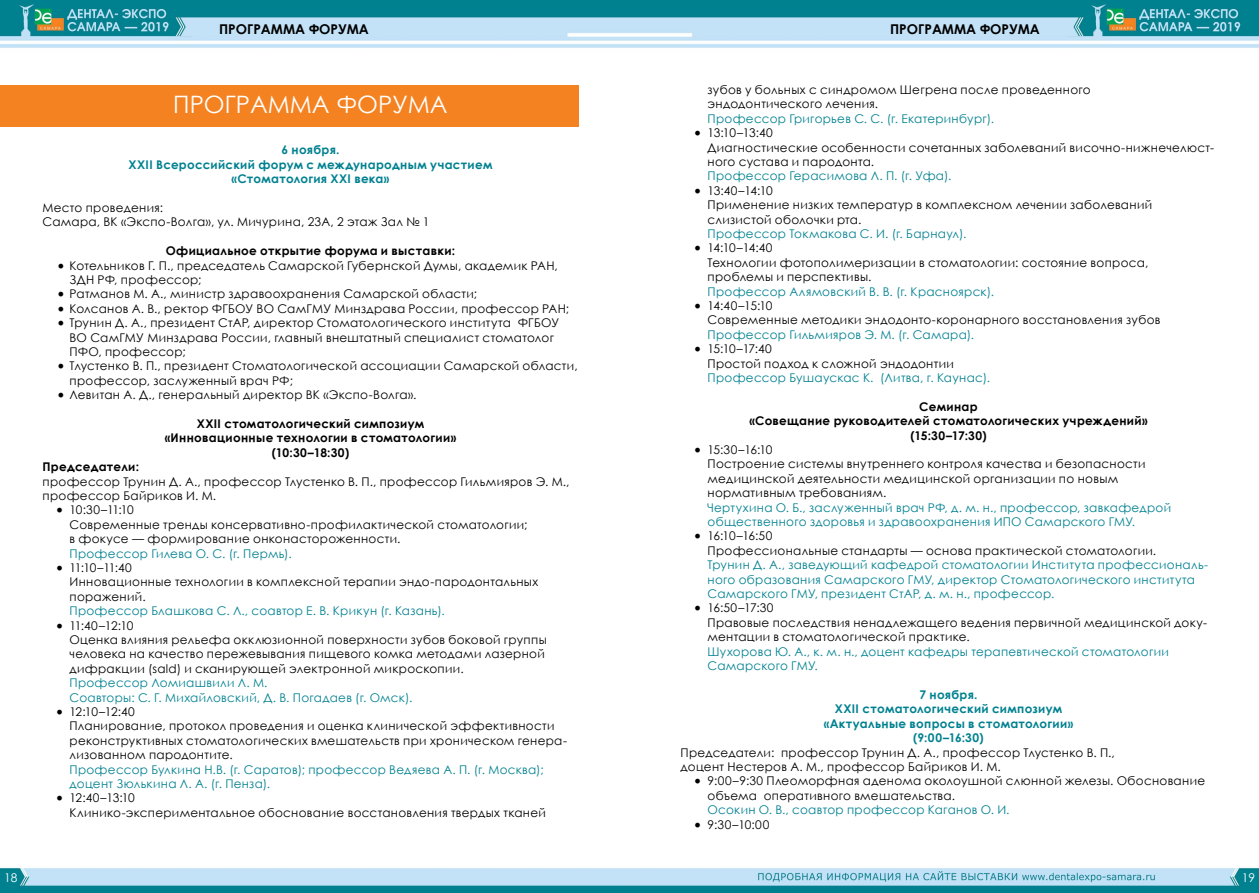
<style>
.page{position:relative;width:1259px;height:893px;background:#fff}
.page>*{position:absolute;margin:0;border:0;box-sizing:border-box;transform-origin:0 0}
.t1{font:24px "Century Gothic";color:#fff}
.t2{font:700 13.5px "Century Gothic";color:#000}
.t3{font:12px/14.4px "Century Gothic";letter-spacing:.025em;color:#000}
.t4{font:12px/14.4px "Century Gothic";letter-spacing:.025em;color:#008190}
.t5{font:700 12px/14.4px "Century Gothic";letter-spacing:.025em;color:#000;text-align:center}
.t6{font:700 12px/14.4px "Century Gothic";letter-spacing:.025em;color:#008190;text-align:center}
.t7{font:12px "Century Gothic";color:#fff}
.s1{font-family:"Minion Pro";font-size:18px}
</style>
<div class="page">
<img style="left:0;top:0;width:1259px;height:893px">
<div style="left:0;top:85px;width:578px;height:42px;background:#f58220"></div>
<p class="t2" style="left:219px;top:19px;width:151px">ПРОГРАММА ФОРУМА</p>
<h1 class="t1" style="left:173px;top:88px;width:276px">ПРОГРАММА ФОРУМА</h1>
<p class="t6" style="left:129px;top:142px;width:365px">6 ноября.<br>XXII Всероссийский форум с международным участием «Стоматология XXI века»</p>
<p class="t3" style="left:43px;top:200px;width:388px">Место проведения:<br>Самара, ВК «Экспо-Волга», ул. Мичурина, 23А, 2 этаж Зал № 1</p>
<p class="t5" style="left:166px;top:243px;width:291px">Официальное открытие форума и выставки:</p>
<p class="t3" style="left:70px;top:258px;width:490px;text-indent:-12px"><span class="s1">•</span> Котельников Г. П., председатель Самарской Губернской Думы, академик РАН,<br>ЗДН РФ, профессор;</p>
<p class="t3" style="left:58px;top:287px;width:421px"><span class="s1">•</span> Ратманов М. А., министр здравоохранения Самарской области;</p>
<p class="t3" style="left:58px;top:301px;width:513px"><span class="s1">•</span> Колсанов А. В., ректор ФГБОУ ВО СамГМУ Минздрава России, профессор РАН;</p>
<p class="t3" style="left:70px;top:315px;width:491px;text-indent:-12px"><span class="s1">•</span> Трунин Д. А., президент СтАР, директор Стоматологического института ФГБОУ<br>ВО СамГМУ Минздрава России, главный внештатный специалист стоматолог<br>ПФО, профессор;</p>
<p class="t3" style="left:70px;top:359px;width:510px;text-indent:-12px"><span class="s1">•</span> Тлустенко В. П., президент Стоматологической ассоциации Самарской области, профессор, заслуженный врач РФ;</p>
<p class="t3" style="left:58px;top:387px;width:360px"><span class="s1">•</span> Левитан А. Д., генеральный директор ВК «Экспо-Волга».</p>
<p class="t5" style="left:165px;top:416px;width:293px">XXII стоматологический симпозиум «Инновационные технологии в стоматологии» (10:30–18:30)</p>
<p class="t5" style="left:43px;top:459px;width:98px">Председатели:</p>
<p class="t3" style="left:43px;top:474px;width:528px">профессор Трунин Д. А., профессор Тлустенко В. П., профессор Гильмияров Э. М., профессор Байриков И. М.</p>
<p class="t3" style="left:70px;top:503px;width:459px;text-indent:-14px"><span class="s1">•</span> 10:30–11:10<br>Современные тренды консервативно-профилактической стоматологии; в фокусе — формирование онконастороженности.</p>
<p class="t4" style="left:70px;top:546px;width:224px">Профессор Гилева О. С. (г. Пермь).</p>
<p class="t3" style="left:70px;top:560px;width:470px;text-indent:-14px"><span class="s1">•</span> 11:10–11:40<br>Инновационные технологии в комплексной терапии эндо-пародонтальных поражений.</p>
<p class="t4" style="left:70px;top:603px;width:377px">Профессор Блашкова С. Л., соавтор Е. В. Крикун (г. Казань).</p>
<p class="t3" style="left:70px;top:618px;width:479px;text-indent:-14px"><span class="s1">•</span> 11:40–12:10<br>Оценка влияния рельефа окклюзионной поверхности зубов боковой группы человека на качество пережевывания пищевого комка методами лазерной дифракции (sald) и сканирующей электронной микроскопии.</p>
<p class="t4" style="left:70px;top:675px;width:344px">Профессор Ломиашвили Л. М.<br>Соавторы: С. Г. Михайловский, Д. В. Погадаев (г. Омск).</p>
<p class="t3" style="left:70px;top:704px;width:499px;text-indent:-14px"><span class="s1">•</span> 12:10–12:40<br>Планирование, протокол проведения и оценка клинической эффективности реконструктивных стоматологических вмешательств при хроническом генера&shy;лизованном пародонтите.</p>
<p class="t4" style="left:70px;top:762px;width:476px">Профессор Булкина Н.В. (г. Саратов); профессор Ведяева А. П. (г. Москва); доцент Зюлькина Л. А. (г. Пенза).</p>
<p class="t3" style="left:70px;top:791px;width:478px;text-indent:-14px"><span class="s1">•</span> 12:40–13:10<br>Клинико-экспериментальное обоснование восстановления твердых тканей</p>
<p class="t2" style="left:890px;top:19px;width:151px">ПРОГРАММА ФОРУМА</p>
<p class="t3" style="left:707px;top:82px;width:385px">зубов у больных с синдромом Шегрена после проведенного эндодонтического лечения.</p>
<p class="t4" style="left:707px;top:111px;width:288px">Профессор Григорьев С. С. (г. Екатеринбург).</p>
<p class="t3" style="left:707px;top:126px;width:508px;text-indent:-14px"><span class="s1">•</span> 13:10–13:40<br>Диагностические особенности сочетанных заболеваний височно-нижнечелюст&shy;ного сустава и пародонта.</p>
<p class="t4" style="left:707px;top:169px;width:245px">Профессор Герасимова Л. П. (г. Уфа).</p>
<p class="t3" style="left:707px;top:183px;width:446px;text-indent:-14px"><span class="s1">•</span> 13:40–14:10<br>Применение низких температур в комплексном лечении заболеваний слизистой оболочки рта.</p>
<p class="t4" style="left:707px;top:226px;width:260px">Профессор Токмакова С. И. (г. Барнаул).</p>
<p class="t3" style="left:707px;top:241px;width:442px;text-indent:-14px"><span class="s1">•</span> 14:10–14:40<br>Технологии фотополимеризации в стоматологии: состояние вопроса, проблемы и перспективы.</p>
<p class="t4" style="left:707px;top:284px;width:288px">Профессор Алямовский В. В. (г. Красноярск).</p>
<p class="t3" style="left:707px;top:298px;width:454px;text-indent:-14px"><span class="s1">•</span> 14:40–15:10<br>Современные методики эндодонто-коронарного восстановления зубов</p>
<p class="t4" style="left:707px;top:327px;width:268px">Профессор Гильмияров Э. М. (г. Самара).</p>
<p class="t3" style="left:707px;top:342px;width:248px;text-indent:-14px"><span class="s1">•</span> 15:10–17:40<br>Простой подход к сложной эндодонтии</p>
<p class="t4" style="left:707px;top:370px;width:284px">Профессор Бушаускас К. (Литва, г. Каунас).</p>
<p class="t5" style="left:749px;top:399px;width:400px">Семинар<br>«Совещание руководителей стоматологических учреждений» (15:30–17:30)</p>
<p class="t3" style="left:707px;top:442px;width:439px;text-indent:-14px"><span class="s1">•</span> 15:30–16:10<br>Построение системы внутреннего контроля качества и безопасности медицинской деятельности медицинской организации по новым нормативным требованиям.</p>
<p class="t4" style="left:707px;top:500px;width:465px">Чертухина О. Б., заслуженный врач РФ, д. м. н., профессор, завкафедрой общественного здоровья и здравоохранения ИПО Самарского ГМУ.</p>
<p class="t3" style="left:707px;top:529px;width:450px;text-indent:-14px"><span class="s1">•</span> 16:10–16:50<br>Профессиональные стандарты — основа практической стоматологии.</p>
<p class="t4" style="left:707px;top:558px;width:502px">Трунин Д. А., заведующий кафедрой стоматологии Института профессиональ&shy;ного образования Самарского ГМУ, директор Стоматологического института<br>Самарского ГМУ, президент СтАР, д. м. н., профессор.</p>
<p class="t3" style="left:707px;top:601px;width:501px;text-indent:-14px"><span class="s1">•</span> 16:50–17:30<br>Правовые последствия ненадлежащего ведения первичной медицинской доку&shy;ментации в стоматологической практике.</p>
<p class="t4" style="left:707px;top:644px;width:463px">Шухорова Ю. А., к. м. н., доцент кафедры терапевтической стоматологии<br>Самарского ГМУ.</p>
<p class="t6" style="left:823px;top:687px;width:251px">7 ноября.<br>XXII стоматологический симпозиум «Актуальные вопросы в стоматологии» (9:00–16:30)</p>
<p class="t3" style="left:680px;top:745px;width:436px">Председатели: профессор Трунин Д. А., профессор Тлустенко В. П., доцент Нестеров А. М., профессор Байриков И. М.</p>
<p class="t3" style="left:707px;top:774px;width:499px;text-indent:-14px"><span class="s1">•</span> 9:00–9:30 Плеоморфная аденома околоушной слюнной железы. Обоснование объема оперативного вмешательства.</p>
<p class="t4" style="left:707px;top:802px;width:303px">Осокин О. В., соавтор профессор Каганов О. И.</p>
<p class="t3" style="left:694px;top:817px;width:77px"><span class="s1">•</span> 9:30–10:00</p>
<p class="t7" style="left:4px;top:869px;width:15px">18</p>
<p class="t7" style="left:1241px;top:869px;width:15px">19</p>
</div>
